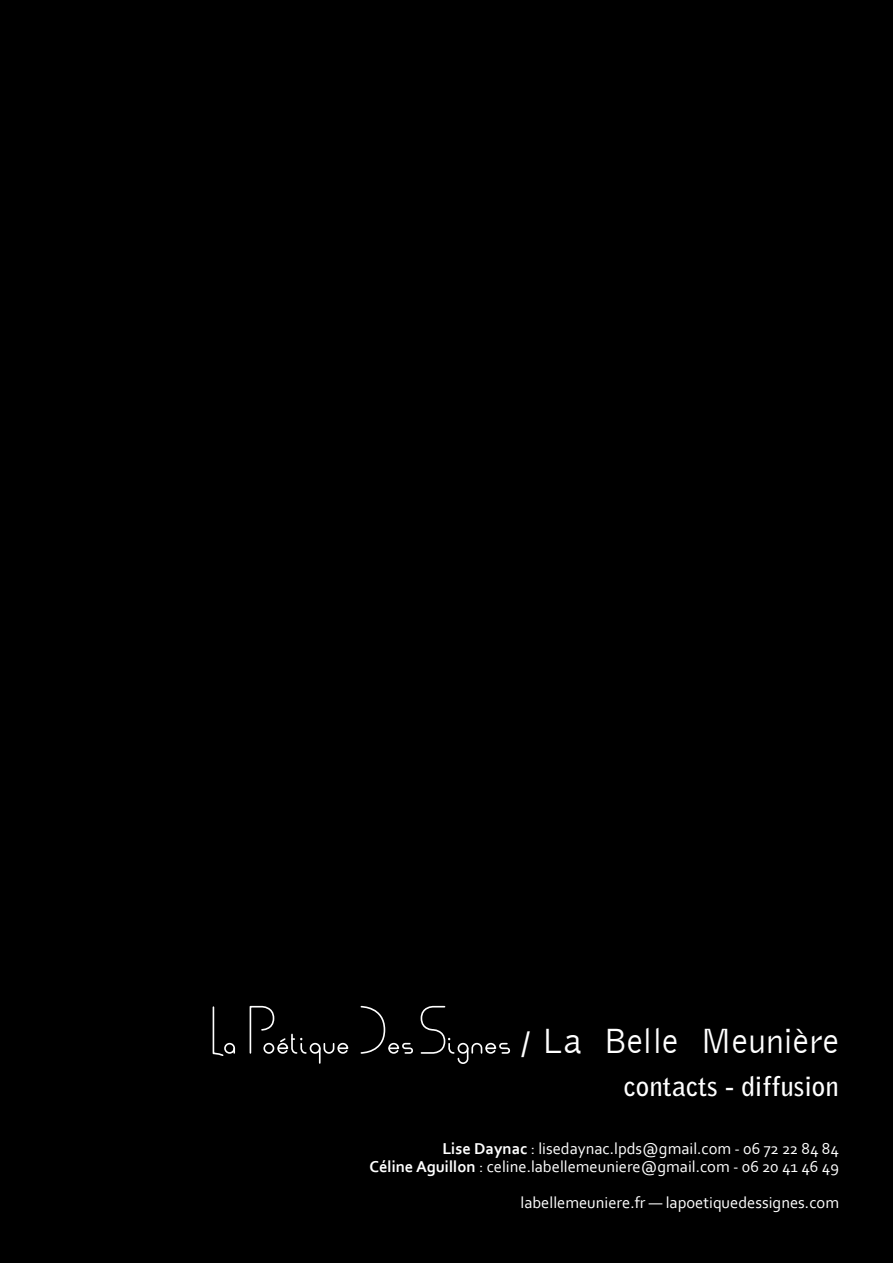
<style>
.page{position:relative;width:893px;height:1263px;background:#000}
.page>*{position:absolute;margin:0;border:0;box-sizing:border-box;transform-origin:0 0}
.t1{font:300 36px "Bell Gothic";color:#fff}
.t2{font:700 27px "Bell Gothic Std";color:#fff}
.t3{font:16.5px/18px "Corbel";color:#fff;text-align:right}
.s1{font-family:"Corbel";font-weight:400;font-size:33px}
.s2{font-weight:700}
</style>
<div class="page">
<div style="left:310px;top:1043px;width:11px;height:11px;border:2px solid #fff;border-radius:50%"></div>
<svg style="left:319px;top:1042px;width:30px;height:21px"></svg>
<div style="left:224px;top:1043px;width:11px;height:11px;border:2px solid #fff;border-radius:50%"></div>
<svg style="left:249px;top:1006px;width:58px;height:48px"></svg>
<svg style="left:360px;top:1006px;width:53px;height:48px"></svg>
<svg style="left:213px;top:1006px;width:12px;height:50px"></svg>
<svg style="left:420px;top:1006px;width:90px;height:58px"></svg>
<h1 class="t1" style="left:521px;top:1022px;width:319px"><span class="s1">/</span> La Belle Meunière</h1>
<h2 class="t2" style="left:624px;top:1070px;width:217px">contacts - diffusion</h2>
<p class="t3" style="left:369px;top:1139px;width:471px"><span class="s2">Lise Daynac</span> : lisedaynac.lpds@gmail.com - 06 72 22 84 84<br><span class="s2">Céline Aguillon</span> : celine.labellemeuniere@gmail.com - 06 20 41 46 49</p>
<p class="t3" style="left:521px;top:1193px;width:320px">labellemeuniere.fr — lapoetiquedessignes.com</p>
</div>
